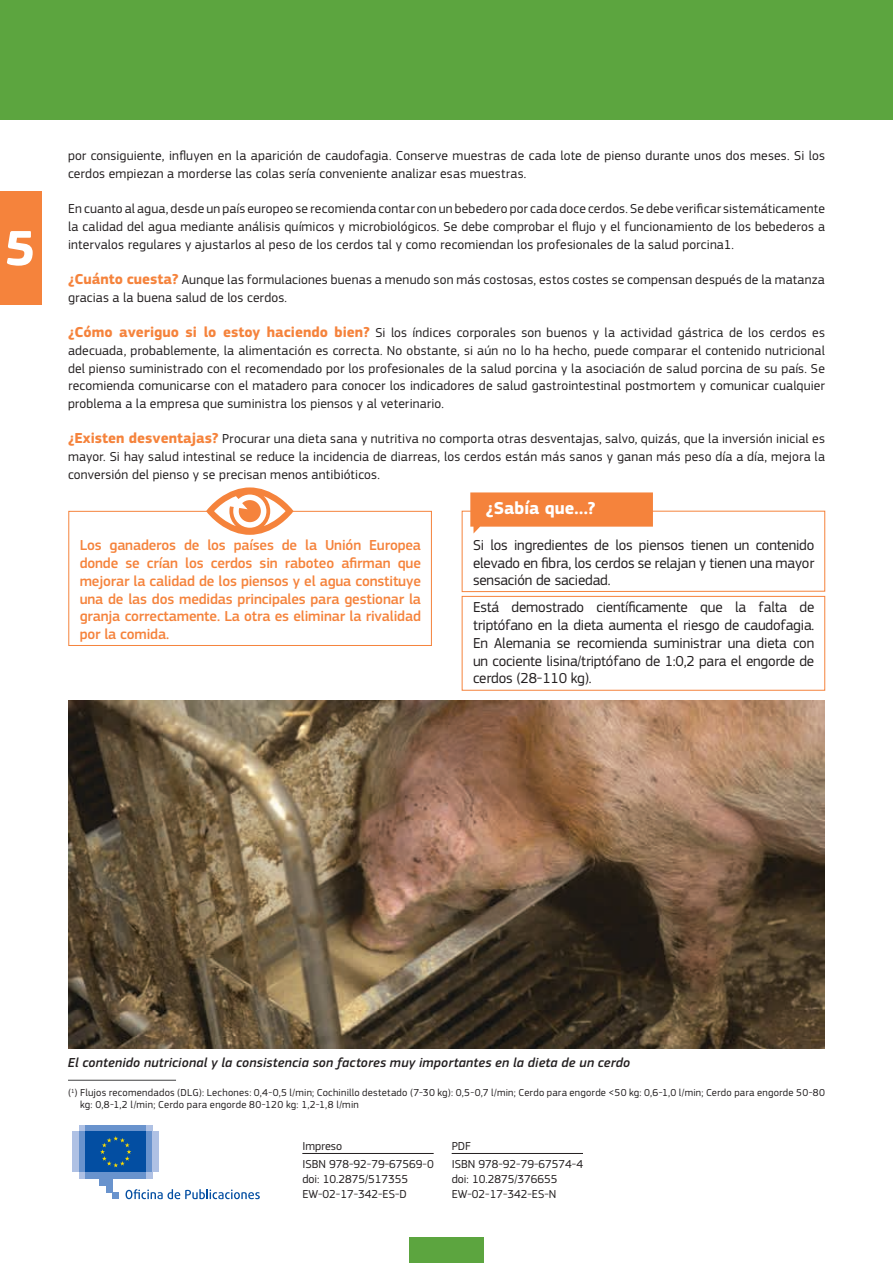
<style>
.page{position:relative;width:893px;height:1263px;background:#fff}
.page>*{position:absolute;margin:0;border:0;box-sizing:border-box;transform-origin:0 0}
.t1{font:700 51.45px "EC Square Sans Pro";color:#fff}
.t2{font:700 18px "EC Square Sans Pro";color:#fff}
.t3{font:15px/17.7px "EC Square Sans Pro";letter-spacing:-.01em;color:#231f20;text-align:justify}
.t4{font:500 15px/17.7px "EC Square Sans Pro";letter-spacing:-.01em;color:#f5833c;text-align:justify}
.t5{font:13.5px/17.7px "EC Square Sans Pro";letter-spacing:.015em;color:#231f20;text-align:justify}
.t6{font:italic 500 13.5px "EC Square Sans Pro";letter-spacing:.015em;color:#231f20}
.t7{font:12px/18px "EC Square Sans Pro";color:#231f20}
.t8{font:10.5px/12px "EC Square Sans Pro";letter-spacing:.025em;color:#231f20}
.s1{font-weight:700;font-size:15px;color:#f5833c}
</style>
<div class="page">
<div style="left:0;top:0;width:893px;height:119px;background:#5ca53f"></div>
<div style="left:409px;top:1237px;width:75px;height:26px;background:#5ca53f"></div>
<hr style="left:68px;top:1080px;width:108px;height:1px;background:#414142">
<div style="left:69px;top:511px;width:363px;height:135px;background:#fff;border:1px solid #f5833c"></div>
<svg style="left:206px;top:487px;width:88px;height:48px"></svg>
<div style="left:462px;top:511px;width:363px;height:81px;border:1px solid #f5833c"></div>
<div style="left:462px;top:596px;width:363px;height:94px;background:#fff;border:1px solid #f5833c"></div>
<svg style="left:470px;top:492px;width:183px;height:41px;background:#f6975c"></svg>
<img style="left:68px;top:701px;width:757px;height:347px">
<div style="left:0;top:191px;width:41px;height:114px;background:#f5833c"></div>
<hr style="left:302px;top:1153px;width:132px;height:1px;background:#231f20">
<hr style="left:452px;top:1153px;width:131px;height:1px;background:#231f20">
<div style="left:79px;top:1172px;width:74px;height:7px;background:#afc1e4"></div>
<div style="left:79px;top:1125px;width:74px;height:6px;background:#afc1e4"></div>
<div style="left:86px;top:1125px;width:60px;height:6px;background:#6993cd"></div>
<div style="left:86px;top:1172px;width:60px;height:7px;background:#6993cd"></div>
<div style="left:146px;top:1131px;width:7px;height:41px;background:#6993cd"></div>
<div style="left:153px;top:1131px;width:6px;height:41px;background:#afc1e4"></div>
<div style="left:79px;top:1131px;width:7px;height:41px;background:#6993cd"></div>
<div style="left:72px;top:1131px;width:7px;height:41px;background:#afc1e4"></div>
<div style="left:99px;top:1172px;width:13px;height:13px;background:#6993cd"></div>
<div style="left:106px;top:1172px;width:6px;height:20px;background:#6993cd"></div>
<div style="left:112px;top:1192px;width:7px;height:7px;background:#6993cd"></div>
<div style="left:86px;top:1131px;width:60px;height:41px;background:#034ea2"></div>
<svg style="left:100px;top:1136px;width:31px;height:31px"></svg>
<svg style="left:126px;top:1189px;width:134px;height:10px"></svg>
<h1 class="t1" style="left:5px;top:217px;width:32px">5</h1>
<p class="t5" style="left:68px;top:147px;width:758px">por consiguiente, influyen en la aparición de caudofagia. Conserve muestras de cada lote de pienso durante unos dos meses. Si los cerdos empiezan a morderse las colas sería conveniente analizar esas muestras.</p>
<p class="t5" style="left:68px;top:200px;width:758px">En cuanto al agua, desde un país europeo se recomienda contar con un bebedero por cada doce cerdos. Se debe verificar sistemáticamente la calidad del agua mediante análisis químicos y microbiológicos. Se debe comprobar el flujo y el funcionamiento de los bebederos a intervalos regulares y ajustarlos al peso de los cerdos tal y como recomiendan los profesionales de la salud porcina1.</p>
<p class="t5" style="left:68px;top:271px;width:758px"><span class="s1">¿Cuánto cuesta?</span> Aunque las formulaciones buenas a menudo son más costosas, estos costes se compensan después de la matanza gracias a la buena salud de los cerdos.</p>
<p class="t5" style="left:68px;top:324px;width:758px"><span class="s1">¿Cómo averiguo si lo estoy haciendo bien?</span> Si los índices corporales son buenos y la actividad gástrica de los cerdos es adecuada, probablemente, la alimentación es correcta. No obstante, si aún no lo ha hecho, puede comparar el contenido nutricional del pienso suministrado con el recomendado por los profesionales de la salud porcina y la asociación de salud porcina de su país. Se recomienda comunicarse con el matadero para conocer los indicadores de salud gastrointestinal postmortem y comunicar cualquier problema a la empresa que suministra los piensos y al veterinario.</p>
<p class="t5" style="left:68px;top:430px;width:758px"><span class="s1">¿Existen desventajas?</span> Procurar una dieta sana y nutritiva no comporta otras desventajas, salvo, quizás, que la inversión inicial es mayor. Si hay salud intestinal se reduce la incidencia de diarreas, los cerdos están más sanos y ganan más peso día a día, mejora la conversión del pienso y se precisan menos antibióticos.</p>
<p class="t4" style="left:80px;top:537px;width:343px">Los ganaderos de los países de la Unión Europea donde se crían los cerdos sin raboteo afirman que mejorar la calidad de los piensos y el agua constituye una de las dos medidas principales para gestionar la granja correctamente. La otra es eliminar la rivalidad por la comida.</p>
<h2 class="t2" style="left:486px;top:498px;width:111px">¿Sabía que…?</h2>
<p class="t3" style="left:473px;top:536px;width:343px">Si los ingredientes de los piensos tienen un contenido elevado en fibra, los cerdos se relajan y tienen una mayor sensación de saciedad.</p>
<p class="t3" style="left:473px;top:599px;width:343px">Está demostrado científicamente que la falta de triptófano en la dieta aumenta el riesgo de caudofagia.<br>En Alemania se recomienda suministrar una dieta con un cociente lisina/triptófano de 1:0,2 para el engorde de cerdos (28-110 kg).</p>
<p class="t6" style="left:68px;top:1055px;width:564px">El contenido nutricional y la consistencia son factores muy importantes en la dieta de un cerdo</p>
<p class="t8" style="left:80px;top:1087px;width:746px;text-indent:-12px">(<sup>1</sup>) Flujos recomendados (DLG): Lechones: 0,4-0,5 l/min; Cochinillo destetado (7-30 kg): 0,5-0,7 l/min; Cerdo para engorde &lt;50 kg: 0,6-1,0 l/min; Cerdo para engorde 50-80 kg: 0,8-1,2 l/min; Cerdo para engorde 80-120 kg: 1,2-1,8 l/min</p>
<p class="t7" style="left:302px;top:1137px;width:133px">Impreso<br>ISBN 978-92-79-67569-0</p>
<p class="t7" style="left:302px;top:1172px;width:107px;line-height:15px">doi: 10.2875/517355<br>EW-02-17-342-ES-D</p>
<p class="t7" style="left:452px;top:1137px;width:133px">PDF<br>ISBN 978-92-79-67574-4</p>
<p class="t7" style="left:452px;top:1172px;width:107px;line-height:15px">doi: 10.2875/376655<br>EW-02-17-342-ES-N</p>
</div>
